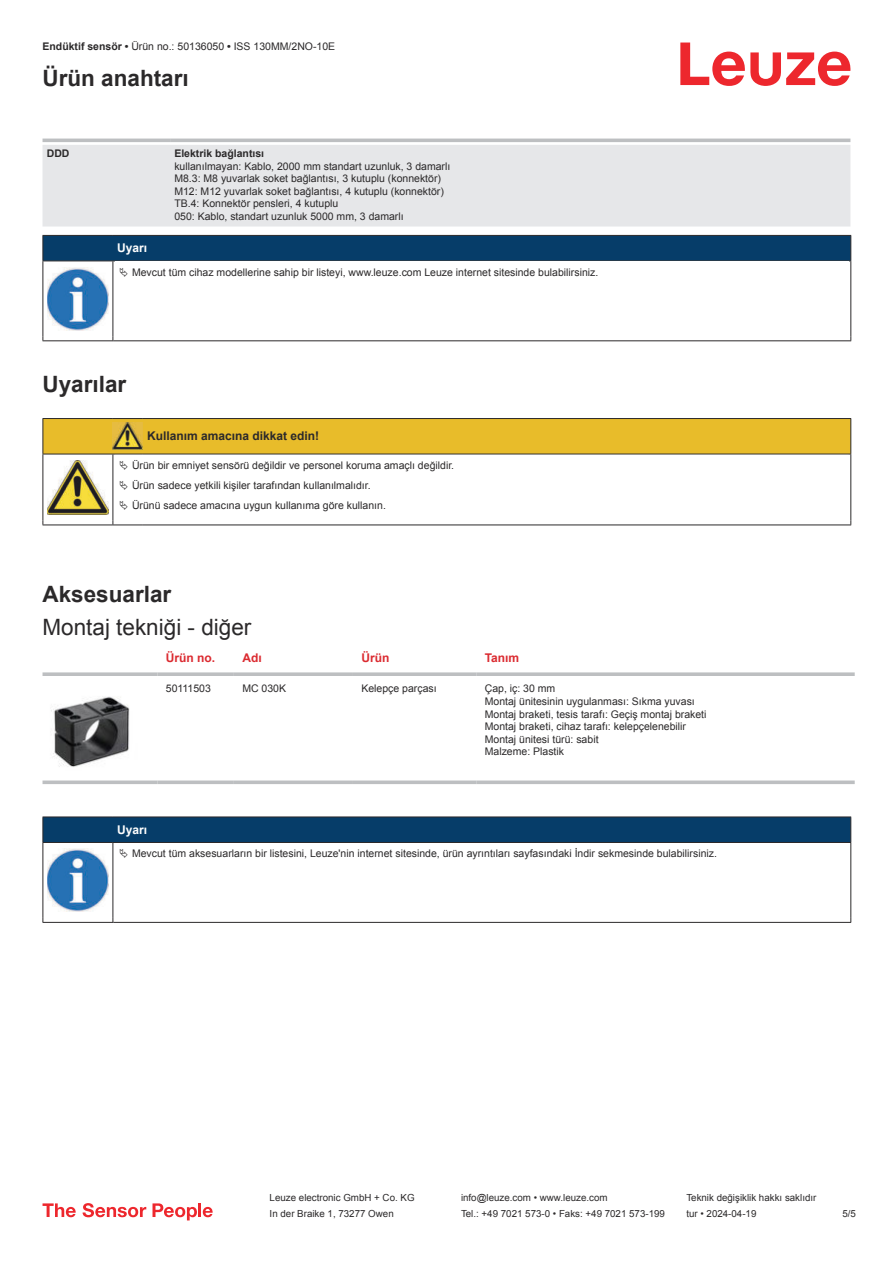
<style>
.page{position:relative;width:893px;height:1263px;background:#fff}
.page>*{position:absolute;margin:0;border:0;box-sizing:border-box;transform-origin:0 0}
.t1{font:700 22.5px "Arial";color:#2b292a}
.t2{font:22.5px "Arial";color:#2b292a}
.t3{font:700 12px "Arial";color:#2b292a}
.t4{font:700 12px "Arial";color:#db2a30}
.t5{font:700 12px "Arial";color:#fff}
.t6{font:10.5px/12.6px "Arial";color:#2b292a}
.t7{font:700 10.5px "Arial";color:#2b292a}
.t8{font:9.75px "Arial";color:#2b292a}
.s1{font-weight:700}
</style>
<div class="page">
<svg style="left:680px;top:43px;width:170px;height:43px"></svg>
<svg style="left:43px;top:138px;width:807px;height:1px"></svg>
<div style="left:43px;top:145px;width:807px;height:82px;background:#e6e7e9"></div>
<hr style="left:43px;top:139px;width:127px;height:3px;background:#bdbfc1">
<hr style="left:170px;top:139px;width:680px;height:3px;background:#bdbfc1">
<svg style="left:43px;top:672px;width:114px;height:4px"></svg>
<svg style="left:157px;top:672px;width:77px;height:4px"></svg>
<svg style="left:234px;top:672px;width:119px;height:4px"></svg>
<svg style="left:353px;top:672px;width:123px;height:4px"></svg>
<svg style="left:476px;top:672px;width:379px;height:4px;background:#c3c5c7"></svg>
<svg style="left:43px;top:780px;width:114px;height:4px"></svg>
<svg style="left:157px;top:780px;width:77px;height:4px"></svg>
<svg style="left:234px;top:780px;width:119px;height:4px"></svg>
<svg style="left:353px;top:780px;width:123px;height:4px"></svg>
<svg style="left:476px;top:780px;width:379px;height:4px;background:#c5c7c9"></svg>
<img style="left:51px;top:696px;width:79px;height:71px">
<svg style="left:44px;top:843px;width:806px;height:79px"></svg>
<hr style="left:43px;top:816px;width:70px;height:1px;background:#2b292a">
<hr style="left:43px;top:842px;width:70px;height:1px;background:#2b292a">
<hr style="left:113px;top:816px;width:738px;height:1px;background:#2b292a">
<div style="left:43px;top:817px;width:808px;height:25px;background:#063d69"></div>
<hr style="left:113px;top:842px;width:738px;height:1px;background:#2b292a">
<hr style="left:43px;top:843px;width:1px;height:75px;background:#2b292a">
<hr style="left:113px;top:843px;width:1px;height:75px;background:#2b292a">
<hr style="left:850px;top:843px;width:1px;height:75px;background:#2b292a">
<hr style="left:43px;top:922px;width:70px;height:1px;background:#2b292a">
<hr style="left:113px;top:922px;width:738px;height:1px;background:#2b292a">
<img style="left:47px;top:849px;width:61px;height:63px">
<div style="left:115px;top:843px;width:734px;height:21px;background:#fff"></div>
<svg style="left:43px;top:1203px;width:33px;height:14px"></svg>
<svg style="left:83px;top:1203px;width:63px;height:14px"></svg>
<svg style="left:153px;top:1203px;width:44px;height:17px"></svg>
<hr style="left:198px;top:1203px;width:3px;height:14px;background:#ed272d">
<svg style="left:203px;top:1207px;width:10px;height:10px"></svg>
<hr style="left:43px;top:261px;width:70px;height:1px;background:#2b292a">
<svg style="left:43px;top:235px;width:808px;height:26px;background:#083c65"></svg>
<hr style="left:113px;top:261px;width:738px;height:1px;background:#2b292a">
<hr style="left:43px;top:261px;width:1px;height:75px;background:#2b292a">
<hr style="left:113px;top:261px;width:1px;height:75px;background:#2b292a">
<hr style="left:850px;top:261px;width:1px;height:75px;background:#2b292a">
<hr style="left:43px;top:340px;width:70px;height:1px;background:#2b292a">
<hr style="left:113px;top:340px;width:738px;height:1px;background:#2b292a">
<img style="left:47px;top:267px;width:61px;height:63px">
<hr style="left:43px;top:525px;width:70px;height:1px;background:#2b292a">
<hr style="left:113px;top:525px;width:30px;height:1px;background:#2b292a">
<hr style="left:143px;top:525px;width:708px;height:1px;background:#2b292a">
<svg style="left:43px;top:418px;width:808px;height:107px"></svg>
<p class="t6" style="left:43px;top:41px;width:294px"><span class="s1">Endüktif sensör •</span> Ürün no.: 50136050 <span class="s1">•</span> ISS 130MM/2NO-10E</p>
<h1 class="t1" style="left:43px;top:63px;width:148px">Ürün anahtarı</h1>
<p class="t7" style="left:47px;top:149px;width:24px">DDD</p>
<p class="t7" style="left:174px;top:146px;width:91px">Elektrik bağlantısı</p>
<p class="t6" style="left:174px;top:160px;width:278px">kullanılmayan: Kablo, 2000 mm standart uzunluk, 3 damarlı M8.3: M8 yuvarlak soket bağlantısı, 3 kutuplu (konnektör)<br>M12: M12 yuvarlak soket bağlantısı, 4 kutuplu (konnektör)<br>TB.4: Konnektör pensleri, 4 kutuplu<br>050: Kablo, standart uzunluk 5000 mm, 3 damarlı</p>
<p class="t5" style="left:117px;top:240px;width:32px">Uyarı</p>
<p class="t6" style="left:132px;top:266px;width:468px">Mevcut tüm cihaz modellerine sahip bir listeyi, www.leuze.com Leuze internet sitesinde bulabilirsiniz.</p>
<h1 class="t1" style="left:43px;top:368px;width:85px">Uyarılar</h1>
<p class="t3" style="left:147px;top:428px;width:174px">Kullanım amacına dikkat edin!</p>
<p class="t6" style="left:132px;top:455px;width:324px;line-height:20.2px">Ürün bir emniyet sensörü değildir ve personel koruma amaçlı değildir.<br>Ürün sadece yetkili kişiler tarafından kullanılmalıdır.<br>Ürünü sadece amacına uygun kullanıma göre kullanın.</p>
<h1 class="t1" style="left:43px;top:585px;width:130px">Aksesuarlar</h1>
<h1 class="t2" style="left:43px;top:612px;width:210px">Montaj tekniği - diğer</h1>
<p class="t4" style="left:166px;top:653px;width:51px">Ürün no.</p>
<p class="t4" style="left:242px;top:649px;width:21px">Adı</p>
<p class="t4" style="left:361px;top:653px;width:29px">Ürün</p>
<p class="t4" style="left:485px;top:649px;width:36px">Tanım</p>
<p class="t6" style="left:166px;top:683px;width:47px">50111503</p>
<p class="t6" style="left:242px;top:682px;width:45px">MC 030K</p>
<p class="t6" style="left:361px;top:682px;width:77px">Kelepçe parçası</p>
<p class="t6" style="left:485px;top:682px;width:223px">Çap, iç: 30 mm<br>Montaj ünitesinin uygulanması: Sıkma yuvası Montaj braketi, tesis tarafı: Geçiş montaj braketi Montaj braketi, cihaz tarafı: kelepçelenebilir Montaj ünitesi türü: sabit<br>Malzeme: Plastik</p>
<p class="t5" style="left:117px;top:821px;width:32px">Uyarı</p>
<p class="t6" style="left:132px;top:847px;width:586px">Mevcut tüm aksesuarların bir listesini, Leuze'nin internet sitesinde, ürün ayrıntıları sayfasındaki İndir sekmesinde bulabilirsiniz.</p>
<p class="t8" style="left:270px;top:1191px;width:146px">Leuze electronic GmbH + Co. KG</p>
<p class="t8" style="left:461px;top:1191px;width:148px">info@leuze.com • www.leuze.com</p>
<p class="t8" style="left:686px;top:1191px;width:132px">Teknik değişiklik hakkı saklıdır</p>
<p class="t8" style="left:270px;top:1207px;width:126px">In der Braike 1, 73277 Owen</p>
<p class="t8" style="left:461px;top:1207px;width:205px">Tel.: +49 7021 573-0 • Faks: +49 7021 573-199</p>
<p class="t8" style="left:686px;top:1207px;width:72px">tur • 2024-04-19</p>
<p class="t8" style="left:842px;top:1210px;width:15px">5 /5</p>
</div>
